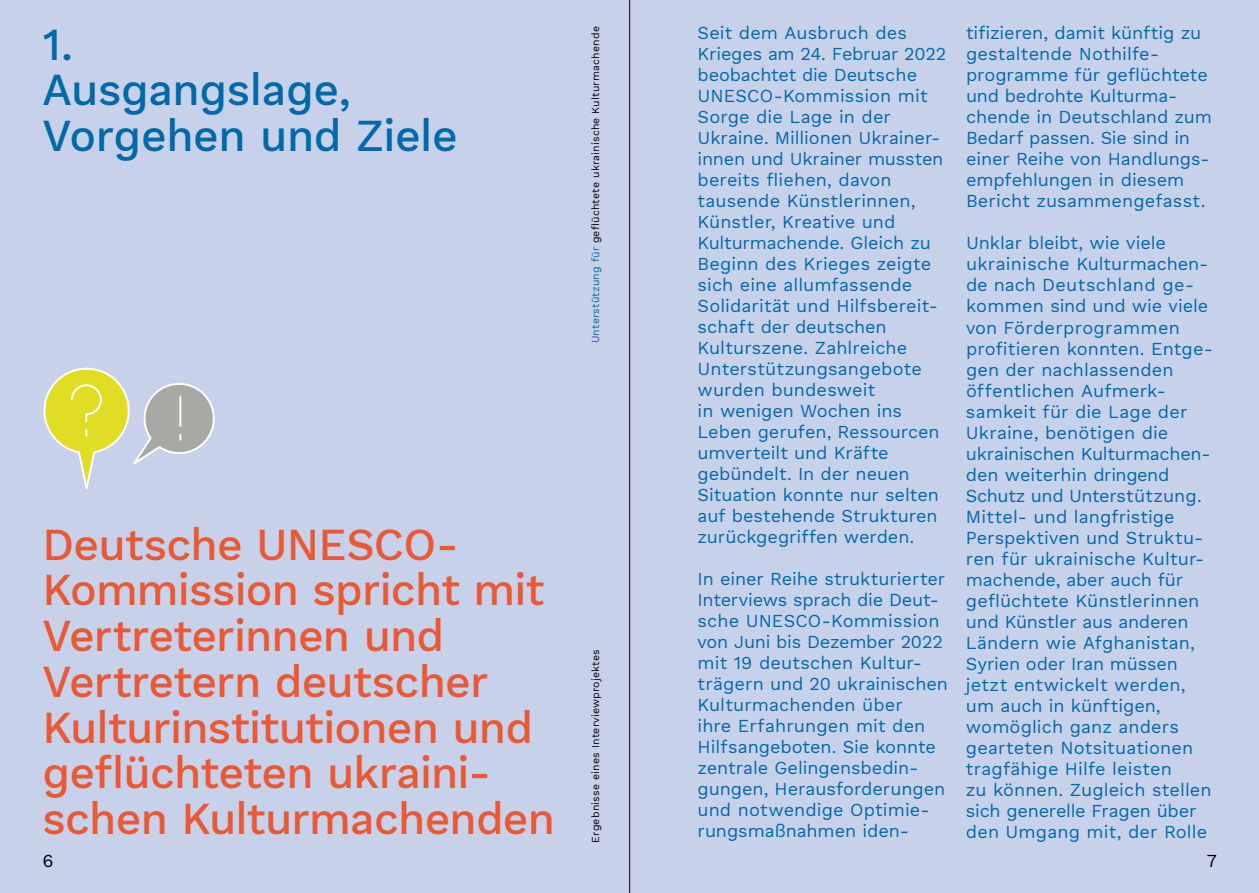
<style>
.page{position:relative;width:1259px;height:893px;background:#c7d1e9}
.page>*{position:absolute;margin:0;border:0;box-sizing:border-box;transform-origin:0 0}
.t1{font:500 45px/45.8px "Work Sans DUK";letter-spacing:-.02em;color:#ea5834}
.t2{font:500 45px/45.8px "Work Sans DUK";letter-spacing:-.01em;color:#0069a9}
.t3{font:18px/21px "Work Sans DUK";color:#0069a9}
.t4{font:18px "Work Sans DUK";color:#000}
.t5{font:10.5px "Work Sans DUK";letter-spacing:.02em;color:#000}
.s1{color:#0069a9}
</style>
<div class="page">
<svg style="left:43px;top:367px;width:172px;height:122px"></svg>
<hr style="left:629px;top:0;width:1px;height:893px;background:#000">
<h1 class="t2" style="left:43px;top:24px;width:417px">1.<br>Ausgangslage,<br>Vorgehen und Ziele</h1>
<p class="t3" style="left:697px;top:23px;width:250px">Seit dem Ausbruch des<br>Krieges am 24. Februar 2022 beobachtet die Deutsche<br>UNESCO-Kommission mit<br>Sorge die Lage in der<br>Ukraine. Millionen Ukrainer&shy;innen und Ukrainer mussten bereits fliehen, davon tausende Künstlerinnen,<br>Künstler, Kreative und<br>Kulturmachende. Gleich zu<br>Beginn des Krieges zeigte sich eine allumfassende<br>Solidarität und Hilfsbereit&shy;schaft der deutschen<br>Kulturszene. Zahlreiche<br>Unterstützungsangebote wurden bundesweit<br>in wenigen Wochen ins<br>Leben gerufen, Ressourcen umverteilt und Kräfte gebündelt. In der neuen<br>Situation konnte nur selten auf bestehende Strukturen zurückgegriffen werden.</p>
<p class="t3" style="left:697px;top:569px;width:252px">In einer Reihe strukturierter<br>Interviews sprach die Deut&shy;sche UNESCO-Kommission von Juni bis Dezember 2022 mit 19 deutschen Kultur&shy;trägern und 20 ukrainischen<br>Kulturmachenden über<br>ihre Erfahrungen mit den<br>Hilfsangeboten. Sie konnte zentrale Gelingensbedin&shy;gungen, Herausforderungen und notwendige Optimie&shy;rungsmaßnahmen iden-</p>
<p class="t5" style="left:589px;top:343px;width:319px;rotate:-90deg"><span class="s1">Unterstützung für</span> geflüchtete ukrainische Kulturmachende</p>
<h1 class="t1" style="left:43px;top:523px;width:514px">Deutsche UNESCO-<br>Kommission spricht mit<br>Vertreterinnen und<br>Vertretern deutscher<br>Kulturinstitutionen und geflüchteten ukraini&shy;schen Kulturmachenden</h1>
<p class="t5" style="left:589px;top:843px;width:195px;rotate:-90deg">Ergebnisse eines Interviewprojektes</p>
<p class="t3" style="left:966px;top:24px;width:247px">tifizieren, damit künftig zu gestaltende Nothilfe&shy;programme für geflüchtete und bedrohte Kulturma&shy;chende in Deutschland zum<br>Bedarf passen. Sie sind in einer Reihe von Handlungs&shy;empfehlungen in diesem<br>Bericht zusammengefasst.</p>
<p class="t3" style="left:966px;top:234px;width:248px">Unklar bleibt, wie viele ukrainische Kulturmachen&shy;de nach Deutschland ge&shy;kommen sind und wie viele von Förderprogrammen profitieren konnten. Entge&shy;gen der nachlassenden öffentlichen Aufmerk&shy;samkeit für die Lage der<br>Ukraine, benötigen die ukrainischen Kulturmachen&shy;den weiterhin dringend<br>Schutz und Unterstützung.<br>Mittel- und langfristige<br>Perspektiven und Struktu&shy;ren für ukrainische Kultur&shy;machende, aber auch für geflüchtete Künstlerinnen und Künstler aus anderen<br>Ländern wie Afghanistan,<br>Syrien oder Iran müssen jetzt entwickelt werden, um auch in künftigen, womöglich ganz anders gearteten Notsituationen tragfähige Hilfe leisten<br>zu können. Zugleich stellen sich generelle Fragen über den Umgang mit, der Rolle</p>
<p class="t4" style="left:43px;top:850px;width:13px">6</p>
<p class="t4" style="left:1207px;top:850px;width:12px">7</p>
</div>
